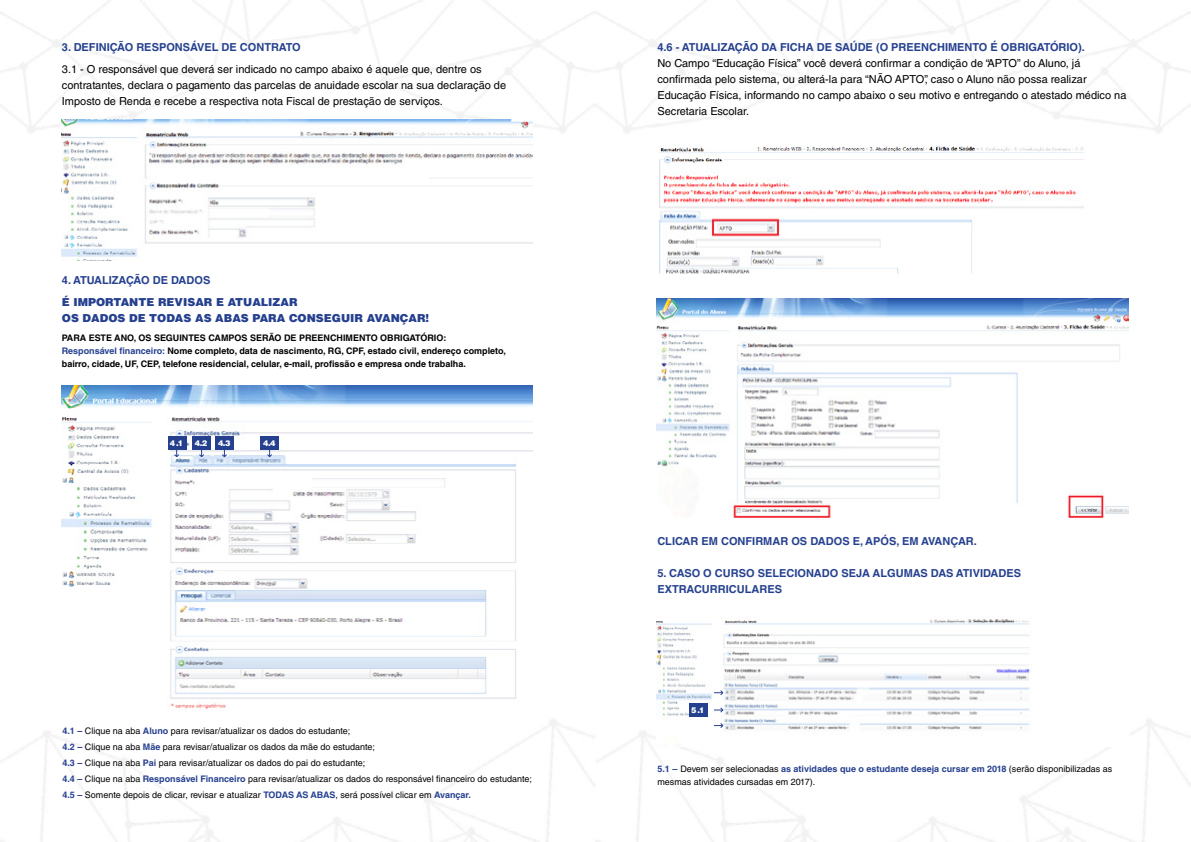
<style>
.page{position:relative;width:1191px;height:842px;background:#fff}
.page>*{position:absolute;margin:0;border:0;box-sizing:border-box;transform-origin:0 0}
.t1{font:11px/16px "Helvetica LT Std";color:#000}
.t2{font:700 11px "Helvetica LT Std";color:#25408f}
.t3{font:900 11px/16px "Helvetica LT Std";color:#25408f}
.t4{font:9px/15.8px "Helvetica LT Std";color:#000}
.t5{font:700 9px/13px "Helvetica LT Std";color:#000}
.t6{font:900 8px "Helvetica LT Std";color:#fff}
.s1{color:#25408f}
.s2{font-weight:700;color:#25408f}
</style>
<div class="page">
<img style="left:0;top:0;width:1191px;height:257px">
<img style="left:62px;top:120px;width:470px;height:141px">
<img style="left:62px;top:386px;width:470px;height:324px">
<div style="left:168px;top:437px;width:19px;height:13px;background:#25408f"></div>
<div style="left:215px;top:437px;width:19px;height:13px;background:#25408f"></div>
<div style="left:260px;top:437px;width:19px;height:13px;background:#25408f"></div>
<svg style="left:173px;top:450px;width:7px;height:8px"></svg>
<div style="left:192px;top:437px;width:19px;height:13px;background:#25408f"></div>
<svg style="left:198px;top:450px;width:7px;height:8px"></svg>
<svg style="left:221px;top:450px;width:7px;height:8px"></svg>
<svg style="left:266px;top:450px;width:7px;height:8px"></svg>
<img style="left:657px;top:146px;width:471px;height:128px">
<img style="left:657px;top:298px;width:471px;height:219px">
<img style="left:657px;top:615px;width:376px;height:131px">
<div style="left:689px;top:703px;width:18px;height:14px;background:#25408f"></div>
<svg style="left:714px;top:689px;width:10px;height:7px"></svg>
<svg style="left:714px;top:706px;width:10px;height:7px"></svg>
<svg style="left:714px;top:722px;width:10px;height:7px"></svg>
<p class="t2" style="left:62px;top:41px;width:240px">3. DEFINIÇÃO RESPONSÁVEL DE CONTRATO</p>
<p class="t1" style="left:62px;top:61px;width:446px">3.1 - O responsável que deverá ser indicado no campo abaixo é aquele que, dentre os contratantes, declara o pagamento das parcelas de anuidade escolar na sua declaração de<br>Imposto de Renda e recebe a respectiva nota Fiscal de prestação de serviços.</p>
<p class="t2" style="left:62px;top:273px;width:150px">4. ATUALIZAÇÃO DE DADOS</p>
<p class="t3" style="left:62px;top:294px;width:369px">É IMPORTANTE REVISAR E ATUALIZAR<br>OS DADOS DE TODAS AS ABAS PARA CONSEGUIR AVANÇAR!</p>
<p class="t5" style="left:62px;top:331px;width:13px">Para</p>
<p class="t5" style="left:89px;top:331px;width:7px">este</p>
<p class="t5" style="left:114px;top:331px;width:8px">ano</p>
<p class="t5" style="left:134px;top:331px;width:46px">, os seguintes</p>
<p class="t5" style="left:208px;top:331px;width:8px">campos</p>
<p class="t5" style="left:250px;top:331px;width:8px">serão</p>
<p class="t5" style="left:284px;top:331px;width:22px">de preenchimento</p>
<p class="t5" style="left:380px;top:331px;width:7px">obri</p>
<p class="t5" style="left:62px;top:331px;width:446px;text-indent:341px">gatório :<br><span class="s1">Responsável financeiro:</span> Nome completo, data de nascimento, RG, CPF, estado civil, endereço completo, bairro, cidade, UF, CEP, telefone residencial, celular, e-mail, profissão e empresa onde trabalha.</p>
<p class="t6" style="left:170px;top:438px;width:15px">4 .1</p>
<p class="t6" style="left:195px;top:438px;width:14px">4 .2</p>
<p class="t6" style="left:218px;top:438px;width:14px">4 .3</p>
<p class="t6" style="left:263px;top:438px;width:14px">4 .4</p>
<p class="t4" style="left:62px;top:723px;width:471px"><span class="s2">4.1 –</span> Clique na aba <span class="s2">Aluno</span> para revisar/atualizar os dados do estudante;<br><span class="s2">4.2 –</span> Clique na aba <span class="s2">Mãe</span> para revisar/atualizar os dados da mãe do estudante;<br><span class="s2">4.3 –</span> Clique na aba <span class="s2">Pai</span> para revisar/atualizar os dados do pai do estudante;<br><span class="s2">4.4 –</span> Clique na aba <span class="s2">Responsável Financeiro</span> para revisar/atualizar os dados do responsável financeiro do estudante; <span class="s2">4.5 –</span> Somente depois de clicar, revisar e atualizar <span class="s2">TODAS AS ABAS</span>, será possível clicar em <span class="s2">Avançar.</span></p>
<p class="t2" style="left:657px;top:41px;width:40px">4.6 - Atualização</p>
<p class="t2" style="left:761px;top:41px;width:33px">da Ficha</p>
<p class="t2" style="left:816px;top:41px;width:83px">de Saúde (o preenchimento</p>
<p class="t2" style="left:990px;top:41px;width:18px">é obri</p>
<p class="t2" style="left:1028px;top:41px;width:58px">gatório).</p>
<p class="t1" style="left:657px;top:55px;width:470px">No Campo “Educação Física” você deverá confirmar a condição de “APTO” do Aluno, já confirmada pelo sistema, ou alterá-la para “NÃO APTO”, caso o Aluno não possa realizar Educação Física, informando no campo abaixo o seu motivo e entregando o atestado médico na Secretaria Escolar.</p>
<p class="t2" style="left:657px;top:534px;width:16px">Clicar</p>
<p class="t2" style="left:701px;top:534px;width:28px">em confirmar</p>
<p class="t2" style="left:791px;top:534px;width:28px">os dados</p>
<p class="t2" style="left:852px;top:534px;width:77px">e, após, em avançar</p>
<p class="t2" style="left:974px;top:534px;width:5px">.</p>
<p class="t2" style="left:657px;top:566px;width:28px">5. Caso</p>
<p class="t2" style="left:703px;top:566px;width:21px">o curso</p>
<p class="t2" style="left:757px;top:566px;width:9px">selecionado</p>
<p class="t2" style="left:841px;top:566px;width:63px">sejaalgumas</p>
<p class="t2" style="left:931px;top:566px;width:9px">das</p>
<p class="t2" style="left:956px;top:566px;width:15px">Atividades</p>
<p class="t2" style="left:657px;top:582px;width:23px">Extracurriculares</p>
<p class="t6" style="left:691px;top:705px;width:15px">5 .1</p>
<p class="t4" style="left:657px;top:762px;width:456px;line-height:13px"><span class="s2">5.1 –</span> Devem ser selecionadas <span class="s2">as atividades que o estudante deseja cursar em 2018</span> (serão disponibilizadas as mesmas atividades cursadas em 2017).</p>
</div>
